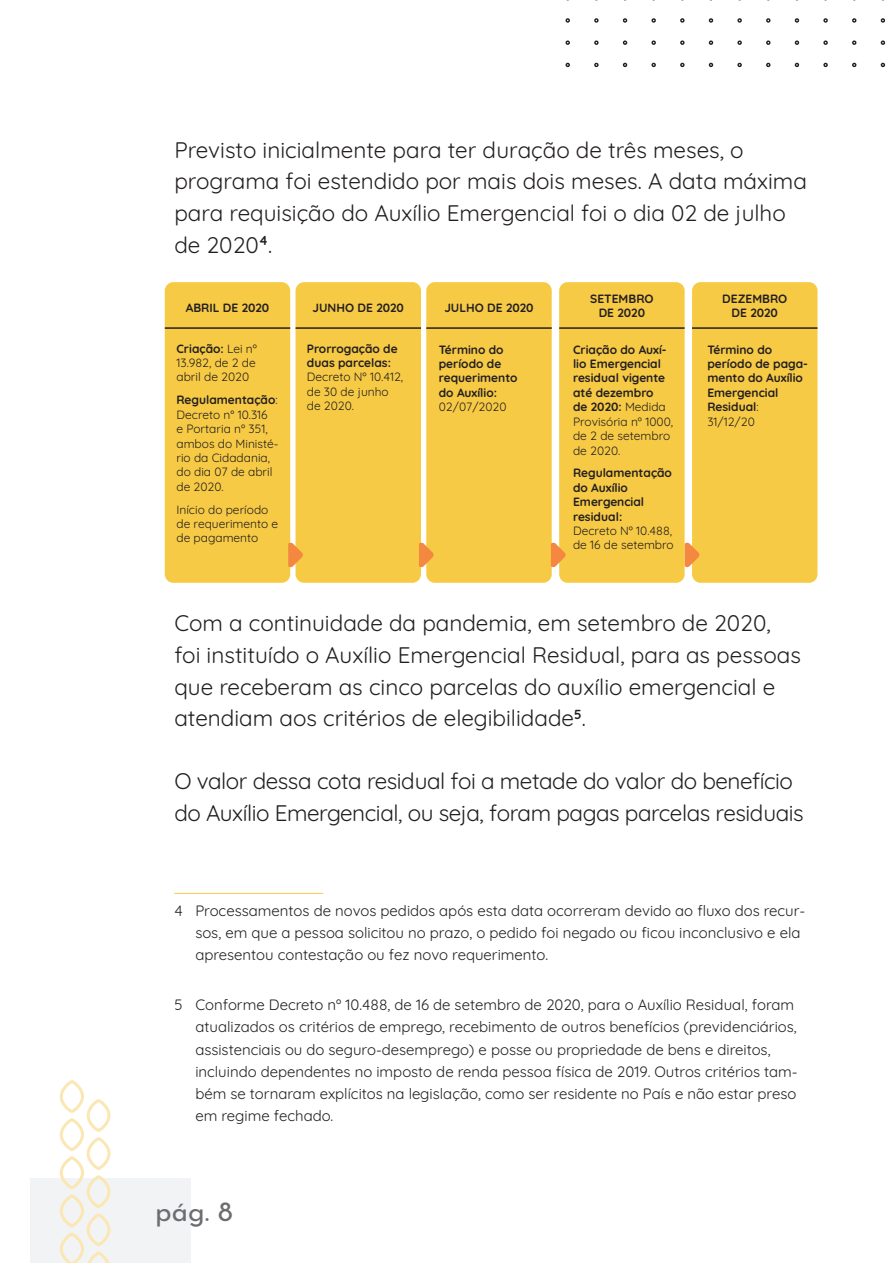
<style>
.page{position:relative;width:893px;height:1263px;background:#fff}
.page>*{position:absolute;margin:0;border:0;box-sizing:border-box;transform-origin:0 0}
.t1{font:27.9px "Josefin Sans";color:#6c6d70}
.Texto_Principal{font:22.5px/31.5px "Quicksand";color:#231f20}
.Texto_Principal-2{font:22.5px/31.5px "Quicksand";letter-spacing:-.02em;color:#231f20}
.Nota_de_Rodapé{font:15px/22px "Quicksand";color:#231f20}
.Texto_Principal-3{font:700 12px/14.4px "Quicksand";color:#231f20}
.Texto_Principal-4{font:12px/14.4px "Quicksand";color:#231f20}
.s1{font-weight:700}
.s2{font-weight:400}
</style>
<div class="page">
<div style="left:30px;top:1178px;width:161px;height:85px;background:#f2f3f4"></div>
<svg style="left:59px;top:1080px;width:52px;height:183px"></svg>
<svg style="left:881px;top:18px;width:4px;height:5px"></svg>
<svg style="left:881px;top:41px;width:4px;height:4px"></svg>
<svg style="left:881px;top:63px;width:4px;height:4px"></svg>
<svg style="left:852px;top:18px;width:4px;height:5px"></svg>
<svg style="left:852px;top:41px;width:4px;height:4px"></svg>
<svg style="left:852px;top:63px;width:4px;height:4px"></svg>
<svg style="left:823px;top:18px;width:5px;height:5px"></svg>
<svg style="left:823px;top:41px;width:5px;height:4px"></svg>
<svg style="left:823px;top:63px;width:5px;height:4px"></svg>
<svg style="left:795px;top:18px;width:4px;height:5px"></svg>
<svg style="left:795px;top:41px;width:4px;height:4px"></svg>
<svg style="left:795px;top:63px;width:4px;height:4px"></svg>
<svg style="left:766px;top:18px;width:4px;height:5px"></svg>
<svg style="left:766px;top:41px;width:4px;height:4px"></svg>
<svg style="left:766px;top:63px;width:4px;height:4px"></svg>
<svg style="left:737px;top:18px;width:5px;height:5px"></svg>
<svg style="left:737px;top:41px;width:5px;height:4px"></svg>
<svg style="left:737px;top:63px;width:5px;height:4px"></svg>
<svg style="left:709px;top:18px;width:4px;height:5px"></svg>
<svg style="left:709px;top:41px;width:4px;height:4px"></svg>
<svg style="left:709px;top:63px;width:4px;height:4px"></svg>
<svg style="left:680px;top:18px;width:4px;height:5px"></svg>
<svg style="left:680px;top:41px;width:4px;height:4px"></svg>
<svg style="left:680px;top:63px;width:4px;height:4px"></svg>
<svg style="left:651px;top:18px;width:5px;height:5px"></svg>
<svg style="left:651px;top:41px;width:5px;height:4px"></svg>
<svg style="left:651px;top:63px;width:5px;height:4px"></svg>
<svg style="left:623px;top:18px;width:4px;height:5px"></svg>
<svg style="left:623px;top:41px;width:4px;height:4px"></svg>
<svg style="left:623px;top:63px;width:4px;height:4px"></svg>
<svg style="left:594px;top:18px;width:5px;height:5px"></svg>
<svg style="left:594px;top:41px;width:5px;height:4px"></svg>
<svg style="left:594px;top:63px;width:5px;height:4px"></svg>
<svg style="left:566px;top:18px;width:4px;height:5px"></svg>
<svg style="left:566px;top:41px;width:4px;height:4px"></svg>
<svg style="left:566px;top:63px;width:4px;height:4px"></svg>
<hr style="left:174px;top:893px;width:149px;height:1px;background:#f7ca45">
<div style="left:165px;top:282px;width:125px;height:301px;background:#f7ca45;border-radius:9px"></div>
<div style="left:296px;top:282px;width:125px;height:301px;background:#f7ca45;border-radius:9px"></div>
<div style="left:426px;top:282px;width:126px;height:301px;background:#f7ca45;border-radius:9px"></div>
<div style="left:559px;top:282px;width:126px;height:301px;background:#f7ca45;border-radius:9px"></div>
<div style="left:692px;top:282px;width:125px;height:301px;background:#f7ca45;border-radius:9px"></div>
<hr style="left:165px;top:327px;width:125px;height:2px;background:#231f20">
<hr style="left:296px;top:327px;width:125px;height:2px;background:#231f20">
<hr style="left:426px;top:327px;width:126px;height:2px;background:#231f20">
<hr style="left:559px;top:327px;width:126px;height:2px;background:#231f20">
<hr style="left:692px;top:327px;width:125px;height:2px;background:#231f20">
<svg style="left:288px;top:542px;width:15px;height:25px"></svg>
<svg style="left:419px;top:542px;width:15px;height:25px"></svg>
<svg style="left:551px;top:542px;width:15px;height:25px"></svg>
<svg style="left:685px;top:542px;width:15px;height:25px"></svg>
<p class="Texto_Principal" style="left:174px;top:132px;width:634px">Previsto inicialmente para ter duração de três meses, o programa foi estendido por mais dois meses. A data máxima para requisição do Auxílio Emergencial foi o dia 02 de julho de 2020<sup>4</sup>.</p>
<p class="Texto_Principal-3" style="left:186px;top:300px;width:85px">ABRIL DE 2020</p>
<p class="Texto_Principal-3" style="left:313px;top:300px;width:93px">JUNHO DE 2020</p>
<p class="Texto_Principal-3" style="left:444px;top:300px;width:91px">JULHO DE 2020</p>
<p class="Texto_Principal-3" style="left:590px;top:290px;width:65px;text-align:center">SETEMBRO<br>DE 2020</p>
<p class="Texto_Principal-3" style="left:722px;top:290px;width:67px;text-align:center">DEZEMBRO<br>DE 2020</p>
<p class="Texto_Principal-4" style="left:176px;top:340px;width:82px;text-align:justify"><span class="s1">Criação:</span> Lei nº 13.982, de 2 de abril de 2020</p>
<p class="Texto_Principal-4" style="left:176px;top:392px;width:104px"><span class="s1">Regulamentação</span>:<br>Decreto n° 10.316<br>e Portaria nº 351, ambos do Ministé&shy;rio da Cidadania, do dia 07 de abril de 2020.</p>
<p class="Texto_Principal-4" style="left:176px;top:501px;width:103px">Início do período de requerimento e de pagamento</p>
<p class="Texto_Principal-4" style="left:307px;top:340px;width:98px"><span class="s1">Prorrogação de duas parcelas:<br></span>Decreto Nº 10.412, de 30 de junho de 2020.</p>
<p class="Texto_Principal-3" style="left:439px;top:341px;width:80px">Término do período de requerimento do Auxílio:<br><span class="s2">02/07/2020</span></p>
<p class="Texto_Principal-3" style="left:573px;top:341px;width:102px">Criação do Auxí&shy;lio Emergencial residual vigente até dezembro<br>de 2020: <span class="s2">Medida<br>Provisória nº 1000, de 2 de setembro de 2020.</span></p>
<p class="Texto_Principal-3" style="left:573px;top:465px;width:102px">Regulamentação do Auxílio<br>Emergencial residual:<br><span class="s2">Decreto Nº 10.488, de 16 de setembro</span></p>
<p class="Texto_Principal-3" style="left:707px;top:341px;width:102px">Término do período de paga&shy;mento do Auxílio<br>Emergencial<br>Residual<span class="s2">:<br>31/12/20</span></p>
<p class="Texto_Principal" style="left:174px;top:605px;width:628px">Com a continuidade da pandemia, em setembro de 2020, foi instituído o Auxílio Emergencial Residual, para as pessoas que receberam as cinco parcelas do auxílio emergencial e atendiam aos critérios de elegibilidade<sup>5</sup>.</p>
<p class="Texto_Principal-2" style="left:174px;top:763px;width:631px">O valor dessa cota residual foi a metade do valor do benefício do Auxílio Emergencial, ou seja, foram pagas parcelas residuais</p>
<p class="Nota_de_Rodapé" style="left:195px;top:898px;width:612px;text-indent:-21px">4 Processamentos de novos pedidos após esta data ocorreram devido ao fluxo dos recur&shy;sos, em que a pessoa solicitou no prazo, o pedido foi negado ou ficou inconclusivo e ela apresentou contestação ou fez novo requerimento.</p>
<p class="Nota_de_Rodapé" style="left:195px;top:992px;width:604px;text-indent:-21px">5 Conforme Decreto nº 10.488, de 16 de setembro de 2020, para o Auxílio Residual, foram atualizados os critérios de emprego, recebimento de outros benefícios (previdenciários, assistenciais ou do seguro-desemprego) e posse ou propriedade de bens e direitos, incluindo dependentes no imposto de renda pessoa física de 2019. Outros critérios tam&shy;bém se tornaram explícitos na legislação, como ser residente no País e não estar preso em regime fechado.</p>
<h1 class="t1" style="left:155px;top:1190px;width:79px">pág. 8</h1>
</div>
